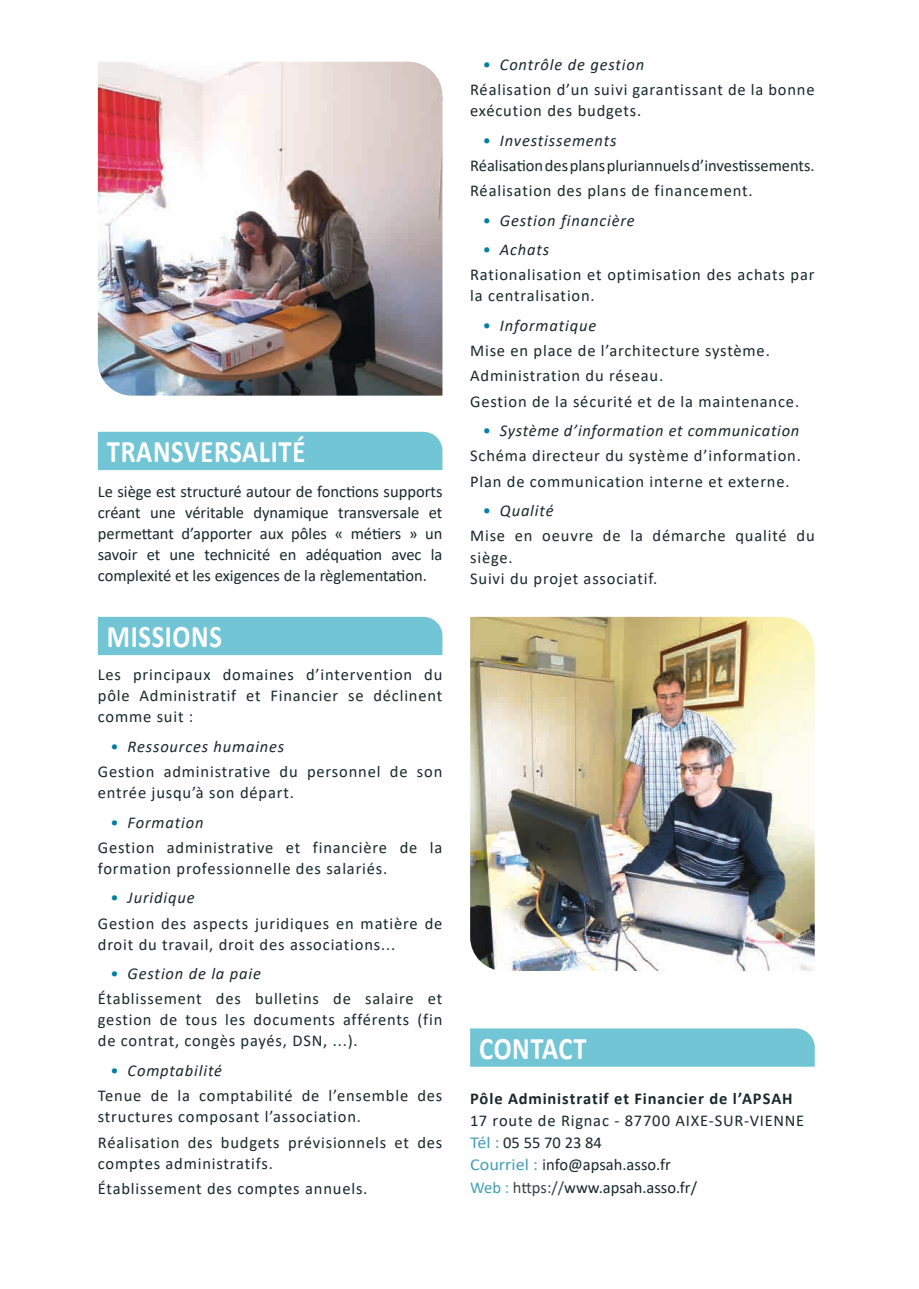
<style>
.page{position:relative;width:919px;height:1289px;background:#fff}
.page>*{position:absolute;margin:0;border:0;box-sizing:border-box;transform-origin:0 0}
.TITRES_INTERMEDIAIRE{font:700 31.5px "Calibri";letter-spacing:.025em;color:#fff;scale:.84 1}
.ARTICLES_LIGHT{font:16.5px/21px "Calibri";letter-spacing:.05em;color:#192829}
.t1{font:italic 16.5px "Calibri";letter-spacing:.05em;color:#192829}
.ARTICLES_LIGHT-2{font:16.5px "Calibri";color:#192829}
.ARTICLES_LIGHT-3{font:700 16.5px "Calibri";letter-spacing:.05em;color:#192829}
.s1{font-style:normal;color:#007ea4}
.s2{font-size:16.65px;color:#429fb5}
.s3{font-size:16.65px;color:#394345}
.s4{color:#429fb5}
.s5{color:#394345}
</style>
<div class="page">
<div style="left:470px;top:1028px;width:344px;height:38px;background:#72c5d5"></div>
<div style="left:98px;top:432px;width:344px;height:38px;background:#72c5d5"></div>
<div style="left:98px;top:617px;width:344px;height:38px;background:#72c5d5"></div>
<img style="left:470px;top:617px;width:344px;height:354px">
<img style="left:98px;top:62px;width:344px;height:333px">
<p class="TITRES_INTERMEDIAIRE" style="left:107px;top:429px;width:238px">TRANSVERSALITÉ</p>
<p class="ARTICLES_LIGHT" style="left:98px;top:481px;width:346px;text-align:justify">Le siège est structuré autour de fonctions supports créant une véritable dynamique transversale et permettant d’apporter aux pôles « métiers » un savoir et une technicité en adéquation avec la complexité et les exigences de la règlementation.</p>
<p class="TITRES_INTERMEDIAIRE" style="left:107px;top:614px;width:138px">MISSIONS</p>
<p class="ARTICLES_LIGHT" style="left:98px;top:664px;width:346px;text-align:justify">Les principaux domaines d’intervention du pôle Administratif et Financier se déclinent comme suit :</p>
<p class="t1" style="left:111px;top:735px;width:175px"><span class="s1">•</span> Ressources humaines</p>
<p class="ARTICLES_LIGHT" style="left:98px;top:760px;width:346px">Gestion administrative du personnel de son entrée jusqu’à son départ.</p>
<p class="t1" style="left:111px;top:810px;width:94px"><span class="s1">•</span> Formation</p>
<p class="ARTICLES_LIGHT" style="left:98px;top:836px;width:346px">Gestion administrative et financière de la formation professionnelle des salariés.</p>
<p class="t1" style="left:111px;top:886px;width:85px"><span class="s1">•</span> Juridique</p>
<p class="ARTICLES_LIGHT" style="left:98px;top:912px;width:346px">Gestion des aspects juridiques en matière de droit du travail, droit des associations...</p>
<p class="t1" style="left:111px;top:962px;width:152px"><span class="s1">•</span> Gestion de la paie</p>
<p class="ARTICLES_LIGHT" style="left:98px;top:988px;width:346px;text-align:justify">Établissement des bulletins de salaire et gestion de tous les documents afférents (fin de contrat, congès payés, DSN, ...).</p>
<p class="t1" style="left:111px;top:1059px;width:113px"><span class="s1">•</span> Comptabilité</p>
<p class="ARTICLES_LIGHT" style="left:98px;top:1084px;width:346px">Tenue de la comptabilité de l’ensemble des structures composant l’association.</p>
<p class="ARTICLES_LIGHT" style="left:98px;top:1131px;width:346px">Réalisation des budgets prévisionnels et des comptes administratifs.</p>
<p class="ARTICLES_LIGHT" style="left:98px;top:1177px;width:271px">Établissement des comptes annuels.</p>
<p class="t1" style="left:483px;top:53px;width:163px"><span class="s1">•</span> Contrôle de gestion</p>
<p class="ARTICLES_LIGHT" style="left:470px;top:79px;width:346px">Réalisation d’un suivi garantissant de la bonne exécution des budgets.</p>
<p class="t1" style="left:483px;top:129px;width:135px"><span class="s1">•</span> Investissements</p>
<p class="ARTICLES_LIGHT-2" style="left:470px;top:154px;width:346px">Réalisation des plans pluriannuels d’investissements.</p>
<p class="ARTICLES_LIGHT" style="left:470px;top:180px;width:284px">Réalisation des plans de financement.</p>
<p class="t1" style="left:483px;top:209px;width:153px"><span class="s1">•</span> Gestion financière</p>
<p class="t1" style="left:483px;top:238px;width:68px"><span class="s1">•</span> Achats</p>
<p class="ARTICLES_LIGHT" style="left:470px;top:264px;width:346px">Rationalisation et optimisation des achats par la centralisation.</p>
<p class="t1" style="left:483px;top:314px;width:115px"><span class="s1">•</span> Informatique</p>
<p class="ARTICLES_LIGHT" style="left:470px;top:340px;width:301px">Mise en place de l’architecture système.</p>
<p class="ARTICLES_LIGHT" style="left:470px;top:365px;width:194px">Administration du réseau.</p>
<p class="ARTICLES_LIGHT" style="left:470px;top:390px;width:330px">Gestion de la sécurité et de la maintenance.</p>
<p class="t1" style="left:483px;top:419px;width:318px"><span class="s1">•</span> Système d’information et communication</p>
<p class="ARTICLES_LIGHT" style="left:470px;top:445px;width:332px">Schéma directeur du système d’information.</p>
<p class="ARTICLES_LIGHT" style="left:470px;top:470px;width:321px">Plan de communication interne et externe.</p>
<p class="t1" style="left:483px;top:499px;width:72px"><span class="s1">•</span> Qualité</p>
<p class="ARTICLES_LIGHT" style="left:470px;top:525px;width:346px">Mise en oeuvre de la démarche qualité du siège.</p>
<p class="ARTICLES_LIGHT" style="left:470px;top:567px;width:189px">Suivi du projet associatif.</p>
<p class="TITRES_INTERMEDIAIRE" style="left:479px;top:1026px;width:129px">CONTACT</p>
<p class="ARTICLES_LIGHT-3" style="left:470px;top:1086px;width:324px">Pôle Administratif et Financier de l’APSAH</p>
<p class="ARTICLES_LIGHT" style="left:470px;top:1109px;width:336px">17 route de Rignac - 87700 AIXE-SUR-VIENNE</p>
<p class="ARTICLES_LIGHT" style="left:470px;top:1131px;width:133px"><span class="s2">Tél :</span> 05 55 70 23 84</p>
<p class="ARTICLES_LIGHT-2" style="left:470px;top:1153px;width:202px"><span class="s2">Courriel :</span> <span class="s3">i</span>nfo@apsah.asso.fr</p>
<p class="ARTICLES_LIGHT-2" style="left:470px;top:1175px;width:228px"><span class="s4">Web :</span> <span class="s5">https://</span>www.apsah.asso.fr/</p>
</div>
